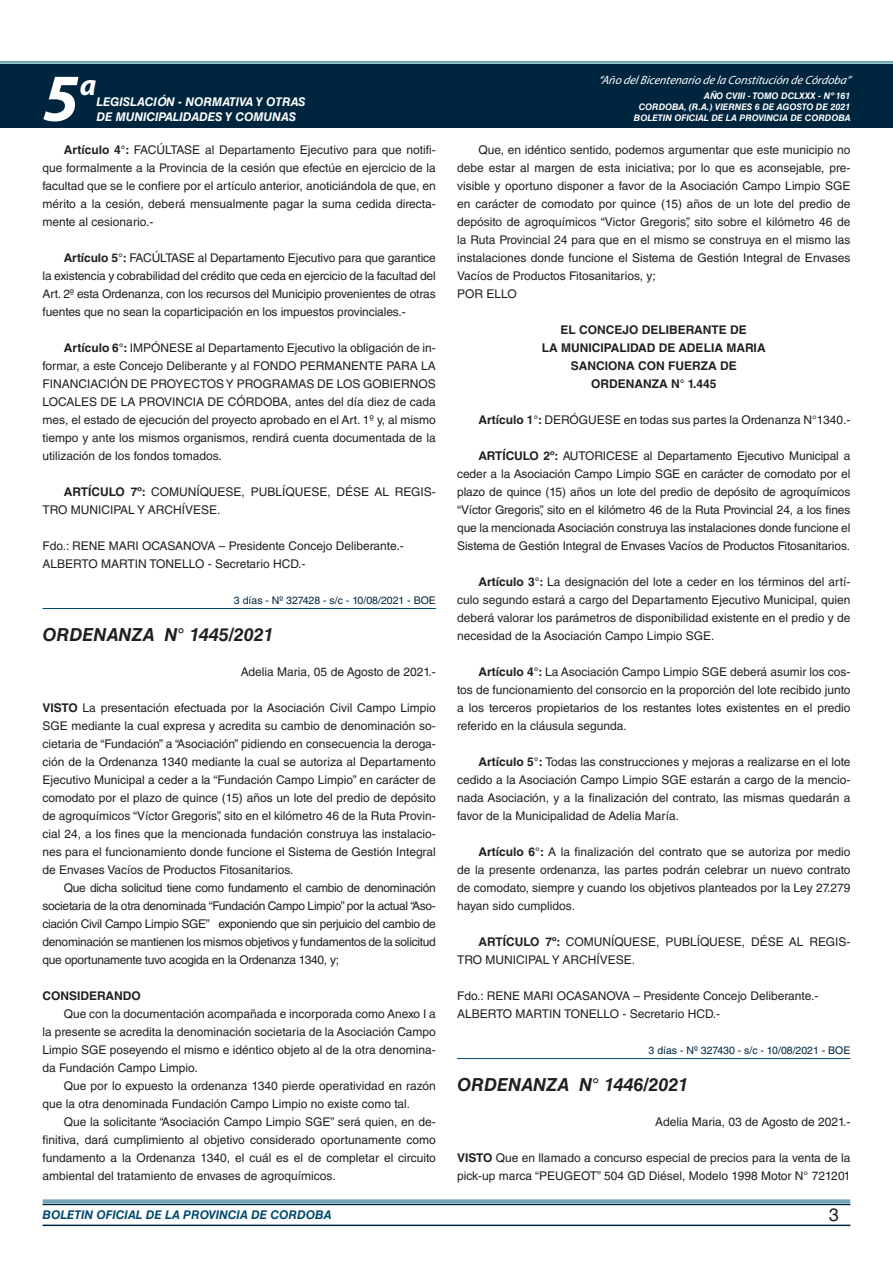
<style>
.page{position:relative;width:893px;height:1263px;background:#fff}
.page>*{position:absolute;margin:0;border:0;box-sizing:border-box;transform-origin:0 0}
.t1{font:italic 700 67.5px "Myriad Pro";color:#fff}
.t2{font:italic 700 30px "Myriad Pro";color:#fff}
.NOMBRE_DE_MINISTERIO{font:italic 700 18px "Helvetica LT Std";color:#231f20}
.t3{font:18px "Helvetica LT Std";color:#231f20}
.BASE{font:12px/18px "Helvetica LT Std";color:#231f20;text-align:justify}
.RESUELVE{font:700 12px "Helvetica LT Std";color:#231f20}
.FECHA{font:12px "Helvetica LT Std";color:#231f20}
.t4{font:italic 700 12px "Helvetica LT Std";color:#fff}
.t5{font:italic 12px "Myriad Pro";color:#fff}
.t6{font:italic 700 12px "Helvetica LT Std";color:#004b6c}
.BASE-2{font:700 12px "Helvetica LT Std";color:#231f20}
.FECHA_DE_VENCIMIENTO{font:10.5px "Helvetica LT Std";color:#00263f}
.t7{font:italic 700 9px/10.8px "Helvetica LT Std";color:#fff;text-align:right}
.s1{font-weight:700}
</style>
<div class="page">
<div style="left:0;top:61px;width:893px;height:6px;background:#fff;opacity:.75"></div>
<div style="left:0;top:64px;width:893px;height:64px;background:#00263f"></div>
<hr style="left:43px;top:1224px;width:807px;height:2px;background:#00263f">
<div style="left:42px;top:1198px;width:809px;height:8px;background:#fff;opacity:.75"></div>
<hr style="left:43px;top:608px;width:393px;height:1px;background:#004b6c">
<hr style="left:457px;top:1058px;width:393px;height:1px;background:#004b6c">
<h1 class="t1" style="left:43px;top:54px;width:38px">5</h1>
<h2 class="t2" style="left:80px;top:66px;width:18px">a</h2>
<p class="t4" style="left:96px;top:95px;width:211px">LEGISLACIÓN - NORMATIVA Y OTRAS</p>
<p class="t4" style="left:96px;top:109px;width:201px">DE MUNICIPALIDADES Y COMUNAS</p>
<p class="t5" style="left:598px;top:72px;width:254px">“Año delBicentenario de la Constitución de Córdoba”</p>
<p class="t7" style="left:634px;top:91px;width:218px">AÑO CVIII - TOMO DCLXXX - Nº 161<br>CORDOBA, (R.A.) VIERNES 6 DE AGOSTO DE 2021<br>BOLETIN OFICIAL DE LA PROVINCIA DE CORDOBA</p>
<p class="BASE" style="left:43px;top:141px;width:395px;text-indent:21px"><span class="s1">Artículo 4°:</span> FACÚLTASE al Departamento Ejecutivo para que notifi&shy;que formalmente a la Provincia de la cesión que efectúe en ejercicio de la facultad que se le confiere por el artículo anterior, anoticiándola de que, en mérito a la cesión, deberá mensualmente pagar la suma cedida directa&shy;mente al cesionario.-</p>
<p class="BASE" style="left:43px;top:249px;width:395px;text-indent:21px"><span class="s1">Artículo 5°:</span> FACÚLTASE al Departamento Ejecutivo para que garantice la existencia y cobrabilidad del crédito que ceda en ejercicio de la facultad del Art. 2º esta Ordenanza, con los recursos del Municipio provenientes de otras fuentes que no sean la coparticipación en los impuestos provinciales.-</p>
<p class="BASE" style="left:43px;top:339px;width:395px;text-indent:21px"><span class="s1">Artículo 6°:</span> IMPÓNESE al Departamento Ejecutivo la obligación de in&shy;formar, a este Concejo Deliberante y al FONDO PERMANENTE PARA LA FINANCIACIÓN DE PROYECTOS Y PROGRAMAS DE LOS GOBIERNOS LOCALES DE LA PROVINCIA DE CÓRDOBA, antes del día diez de cada mes, el estado de ejecución del proyecto aprobado en el Art. 1º y, al mismo tiempo y ante los mismos organismos, rendirá cuenta documentada de la utilización de los fondos tomados.</p>
<p class="BASE" style="left:43px;top:483px;width:395px;text-indent:21px"><span class="s1">ARTÍCULO 7º:</span> COMUNÍQUESE, PUBLÍQUESE, DÉSE AL REGIS-<br>TRO MUNICIPAL Y ARCHÍVESE.</p>
<p class="BASE" style="left:43px;top:537px;width:363px">Fdo.: RENE MARI OCASANOVA – Presidente Concejo Deliberante.-</p>
<p class="BASE" style="left:43px;top:555px;width:265px">ALBERTO MARTIN TONELLO - Secretario HCD.-</p>
<p class="FECHA_DE_VENCIMIENTO" style="left:234px;top:594px;width:203px">3 días - Nº 327428 - s/c - 10/08/2021 - BOE</p>
<p class="NOMBRE_DE_MINISTERIO" style="left:43px;top:624px;width:233px">ORDENANZA N° 1445/2021</p>
<p class="FECHA" style="left:241px;top:665px;width:197px">Adelia Maria, 05 de Agosto de 2021.-</p>
<p class="BASE" style="left:43px;top:699px;width:395px"><span class="s1">VISTO</span> La presentación efectuada por la Asociación Civil Campo Limpio SGE mediante la cual expresa y acredita su cambio de denominación so&shy;cietaria de “Fundación” a “Asociación” pidiendo en consecuencia la deroga&shy;ción de la Ordenanza 1340 mediante la cual se autoriza al Departamento Ejecutivo Municipal a ceder a la “Fundación Campo Limpio” en carácter de comodato por el plazo de quince (15) años un lote del predio de depósito de agroquímicos “Víctor Gregoris”, sito en el kilómetro 46 de la Ruta Provin&shy;cial 24, a los fines que la mencionada fundación construya las instalacio&shy;nes para el funcionamiento donde funcione el Sistema de Gestión Integral de Envases Vacíos de Productos Fitosanitarios.</p>
<p class="BASE" style="left:43px;top:879px;width:395px;text-indent:21px">Que dicha solicitud tiene como fundamento el cambio de denominación societaria de la otra denominada “Fundación Campo Limpio” por la actual “Aso&shy;ciación Civil Campo Limpio SGE” exponiendo que sin perjuicio del cambio de denominación se mantienen los mismos objetivos y fundamentos de la solicitud que oportunamente tuvo acogida en la Ordenanza 1340, y;</p>
<p class="BASE-2" style="left:43px;top:988px;width:100px">CONSIDERANDO</p>
<p class="BASE" style="left:43px;top:1005px;width:395px;text-indent:21px">Que con la documentación acompañada e incorporada como Anexo I a la presente se acredita la denominación societaria de la Asociación Campo Limpio SGE poseyendo el mismo e idéntico objeto al de la otra denomina&shy;da Fundación Campo Limpio.</p>
<p class="BASE" style="left:43px;top:1077px;width:395px;text-indent:21px">Que por lo expuesto la ordenanza 1340 pierde operatividad en razón que la otra denominada Fundación Campo Limpio no existe como tal.</p>
<p class="BASE" style="left:43px;top:1113px;width:395px;text-indent:21px">Que la solicitante “Asociación Campo Limpio SGE” será quien, en de&shy;finitiva, dará cumplimiento al objetivo considerado oportunamente como fundamento a la Ordenanza 1340, el cuál es el de completar el circuito ambiental del tratamiento de envases de agroquímicos.</p>
<p class="BASE" style="left:457px;top:141px;width:395px;text-indent:21px">Que, en idéntico sentido, podemos argumentar que este municipio no debe estar al margen de esta iniciativa; por lo que es aconsejable, pre&shy;visible y oportuno disponer a favor de la Asociación Campo Limpio SGE en carácter de comodato por quince (15) años de un lote del predio de depósito de agroquímicos “Victor Gregoris”, sito sobre el kilómetro 46 de la Ruta Provincial 24 para que en el mismo se construya en el mismo las instalaciones donde funcione el Sistema de Gestión Integral de Envases Vacíos de Productos Fitosanitarios, y;</p>
<p class="BASE" style="left:457px;top:285px;width:61px">POR ELLO</p>
<p class="RESUELVE" style="left:561px;top:322px;width:188px">EL CONCEJO DELIBERANTE DE</p>
<p class="RESUELVE" style="left:542px;top:340px;width:225px">LA MUNICIPALIDAD DE ADELIA MARIA</p>
<p class="RESUELVE" style="left:571px;top:358px;width:167px">SANCIONA CON FUERZA DE</p>
<p class="RESUELVE" style="left:591px;top:376px;width:127px">ORDENANZA N° 1.445</p>
<p class="BASE" style="left:478px;top:411px;width:374px"><span class="s1">Artículo 1°:</span> DERÓGUESE en todas sus partes la Ordenanza N°1340.-</p>
<p class="BASE" style="left:457px;top:447px;width:395px;text-indent:21px"><span class="s1">ARTÍCULO 2º:</span> AUTORICESE al Departamento Ejecutivo Municipal a ceder a la Asociación Campo Limpio SGE en carácter de comodato por el plazo de quince (15) años un lote del predio de depósito de agroquímicos “Víctor Gregoris”, sito en el kilómetro 46 de la Ruta Provincial 24, a los fines que la mencionada Asociación construya las instalaciones donde funcione el Sistema de Gestión Integral de Envases Vacíos de Productos Fitosanitarios.</p>
<p class="BASE" style="left:457px;top:573px;width:395px;text-indent:21px"><span class="s1">Artículo 3°:</span> La designación del lote a ceder en los términos del artí&shy;culo segundo estará a cargo del Departamento Ejecutivo Municipal, quien deberá valorar los parámetros de disponibilidad existente en el predio y de necesidad de la Asociación Campo Limpio SGE.</p>
<p class="BASE" style="left:457px;top:663px;width:395px;text-indent:21px"><span class="s1">Artículo 4°:</span> La Asociación Campo Limpio SGE deberá asumir los cos&shy;tos de funcionamiento del consorcio en la proporción del lote recibido junto a los terceros propietarios de los restantes lotes existentes en el predio referido en la cláusula segunda.</p>
<p class="BASE" style="left:457px;top:753px;width:395px;text-indent:21px"><span class="s1">Artículo 5°:</span> Todas las construcciones y mejoras a realizarse en el lote cedido a la Asociación Campo Limpio SGE estarán a cargo de la mencio&shy;nada Asociación, y a la finalización del contrato, las mismas quedarán a favor de la Municipalidad de Adelia María.</p>
<p class="BASE" style="left:457px;top:843px;width:395px;text-indent:21px"><span class="s1">Artículo 6°:</span> A la finalización del contrato que se autoriza por medio de la presente ordenanza, las partes podrán celebrar un nuevo contrato de comodato, siempre y cuando los objetivos planteados por la Ley 27.279 hayan sido cumplidos.</p>
<p class="BASE" style="left:457px;top:933px;width:395px;text-indent:21px"><span class="s1">ARTÍCULO 7º:</span> COMUNÍQUESE, PUBLÍQUESE, DÉSE AL REGIS-<br>TRO MUNICIPAL Y ARCHÍVESE.</p>
<p class="BASE" style="left:457px;top:987px;width:363px">Fdo.: RENE MARI OCASANOVA – Presidente Concejo Deliberante.-</p>
<p class="BASE" style="left:457px;top:1005px;width:265px">ALBERTO MARTIN TONELLO - Secretario HCD.-</p>
<p class="FECHA_DE_VENCIMIENTO" style="left:649px;top:1044px;width:203px">3 días - Nº 327430 - s/c - 10/08/2021 - BOE</p>
<p class="NOMBRE_DE_MINISTERIO" style="left:457px;top:1074px;width:233px">ORDENANZA N° 1446/2021</p>
<p class="FECHA" style="left:655px;top:1115px;width:197px">Adelia Maria, 03 de Agosto de 2021.-</p>
<p class="BASE" style="left:457px;top:1149px;width:395px"><span class="s1">VISTO</span> Que en llamado a concurso especial de precios para la venta de la pick-up marca “PEUGEOT” 504 GD Diésel, Modelo 1998 Motor N° 721201</p>
<p class="t6" style="left:43px;top:1208px;width:290px">BOLETIN OFICIAL DE LA PROVINCIA DE CORDOBA</p>
<h3 class="t3" style="left:829px;top:1204px;width:12px">3</h3>
</div>
